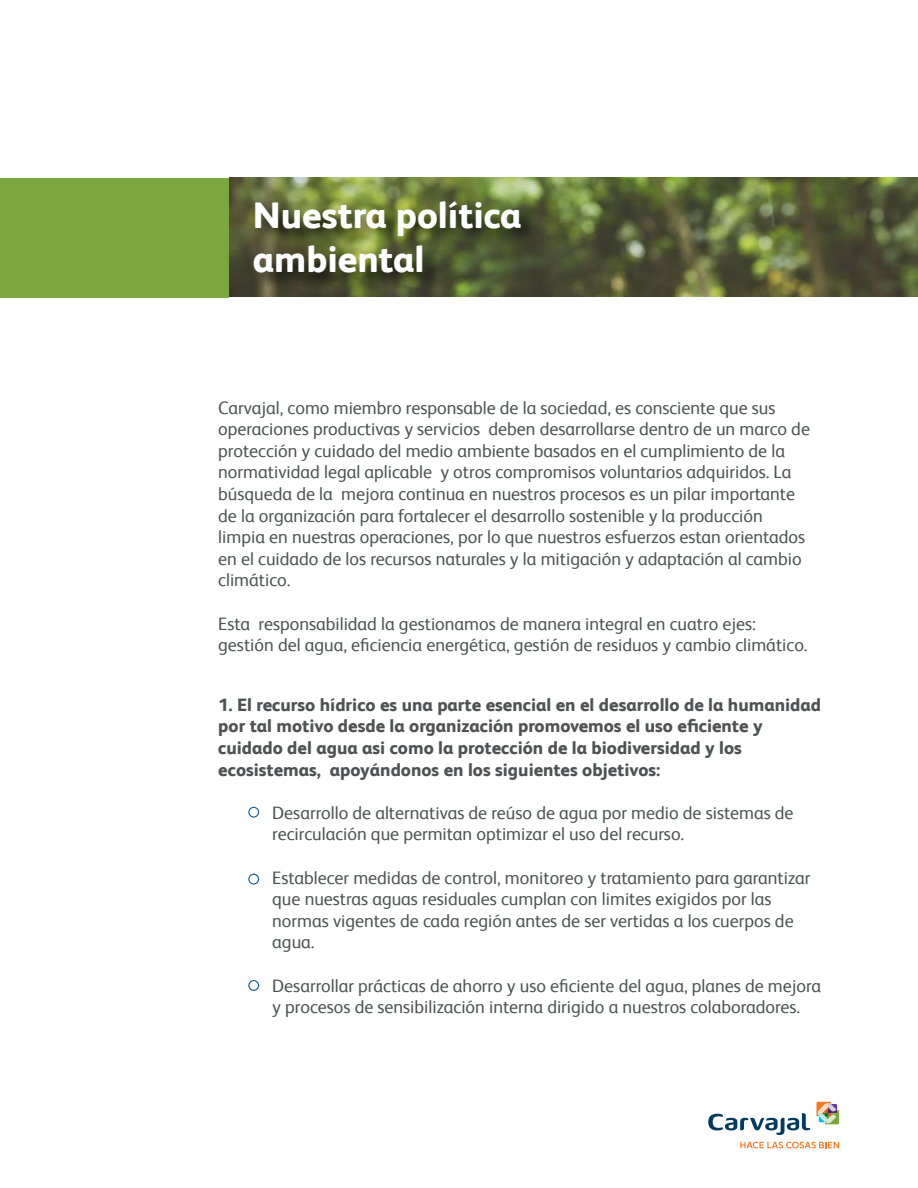
<style>
.page{position:relative;width:918px;height:1188px;background:#fff}
.page>*{position:absolute;margin:0;border:0;box-sizing:border-box;transform-origin:0 0}
.t1{font:800 37.05px/44.5px "FS Albert";color:#fff}
.t2{font:18px/21.6px "FS Albert";color:#4f5252}
.t3{font:800 18px/21.6px "FS Albert";color:#4f5252}
</style>
<div class="page">
<img style="left:229px;top:177px;width:689px;height:119px">
<div style="left:0;top:178px;width:229px;height:119px;background:#7ba73f"></div>
<img style="left:248px;top:190px;width:296px;height:107px">
<svg style="left:248px;top:807px;width:11px;height:11px"></svg>
<svg style="left:248px;top:980px;width:11px;height:11px"></svg>
<svg style="left:248px;top:874px;width:11px;height:11px"></svg>
<svg style="left:708px;top:1113px;width:102px;height:22px"></svg>
<svg style="left:817px;top:1102px;width:22px;height:22px"></svg>
<svg style="left:740px;top:1142px;width:99px;height:6px"></svg>
<h1 class="t1" style="left:253px;top:191px;width:270px">Nuestra política ambiental</h1>
<p class="t2" style="left:218px;top:396px;width:593px">Carvajal, como miembro responsable de la sociedad, es consciente que sus operaciones productivas y servicios deben desarrollarse dentro de un marco de protección y cuidado del medio ambiente basados en el cumplimiento de la normatividad legal aplicable y otros compromisos voluntarios adquiridos. La búsqueda de la mejora continua en nuestros procesos es un pilar importante de la organización para fortalecer el desarrollo sostenible y la producción limpia en nuestras operaciones, por lo que nuestros esfuerzos estan orientados en el cuidado de los recursos naturales y la mitigación y adaptación al cambio climático.</p>
<p class="t2" style="left:218px;top:612px;width:591px">Esta responsabilidad la gestionamos de manera integral en cuatro ejes: gestión del agua, eficiencia energética, gestión de residuos y cambio climático.</p>
<p class="t3" style="left:218px;top:693px;width:604px">1. El recurso hídrico es una parte esencial en el desarrollo de la humanidad por tal motivo desde la organización promovemos el uso eficiente y cuidado del agua asi como la protección de la biodiversidad y los ecosistemas, apoyándonos en los siguientes objetivos:</p>
<p class="t2" style="left:272px;top:801px;width:523px">Desarrollo de alternativas de reúso de agua por medio de sistemas de recirculación que permitan optimizar el uso del recurso.</p>
<p class="t2" style="left:272px;top:866px;width:540px">Establecer medidas de control, monitoreo y tratamiento para garantizar que nuestras aguas residuales cumplan con limites exigidos por las normas vigentes de cada región antes de ser vertidas a los cuerpos de agua.</p>
<p class="t2" style="left:272px;top:974px;width:550px">Desarrollar prácticas de ahorro y uso eficiente del agua, planes de mejora y procesos de sensibilización interna dirigido a nuestros colaboradores.</p>
</div>
